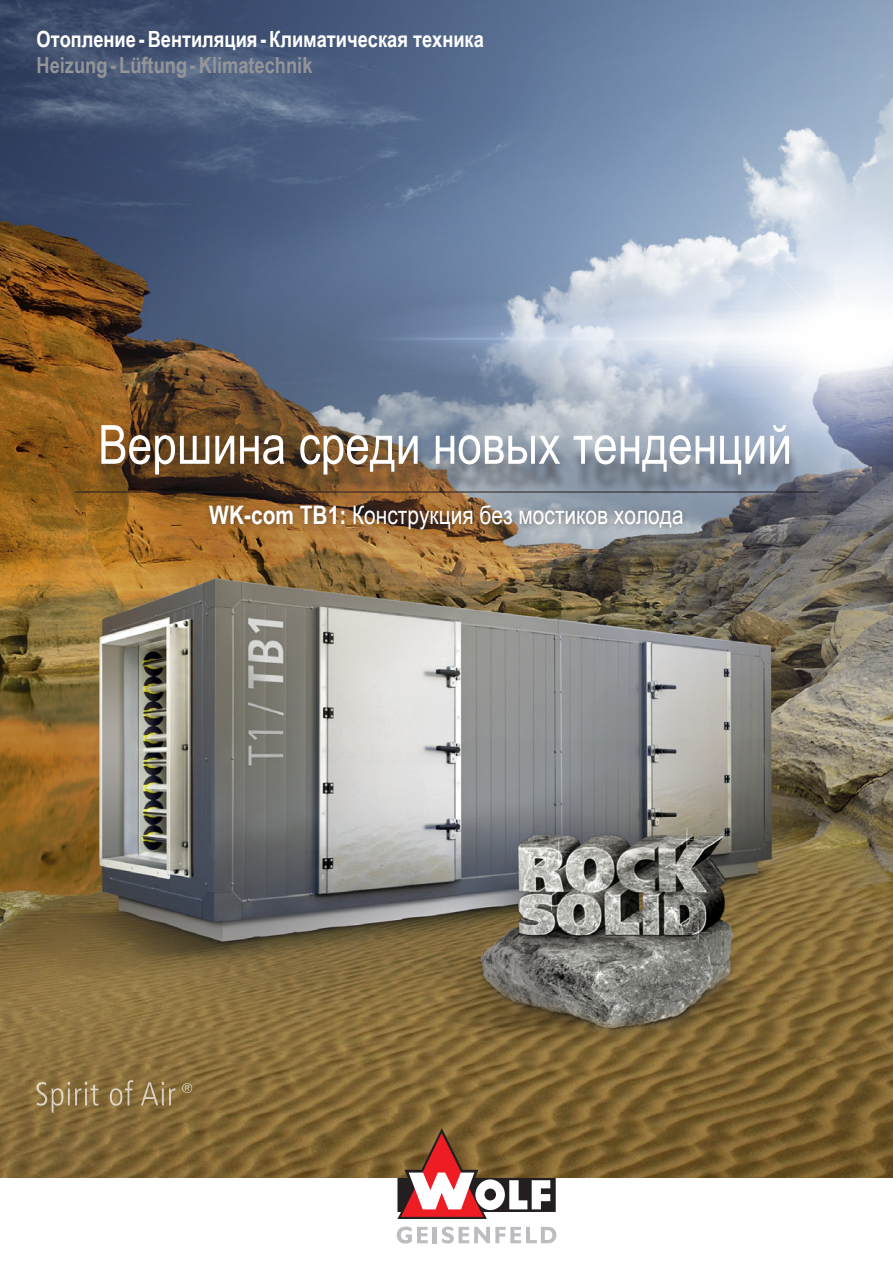
<style>
.page{position:relative;width:893px;height:1263px;background:#fff}
.page>*{position:absolute;margin:0;border:0;box-sizing:border-box;transform-origin:0 0}
.t1{font:54px "Arial Narrow";color:#fff}
.t2{font:25.5px "Arial Narrow";color:#fff}
.t3{font:700 22.35px "Arial Narrow";color:#fff}
.t4{font:700 22.35px "Arial Narrow";color:#939598}
.s1{font-weight:700}
</style>
<div class="page">
<img style="left:0;top:0;width:893px;height:1178px">
<svg style="left:36px;top:1082px;width:63px;height:30px;background:#978054"></svg>
<svg style="left:110px;top:1080px;width:23px;height:25px"></svg>
<svg style="left:141px;top:1082px;width:34px;height:23px"></svg>
<svg style="left:182px;top:1083px;width:10px;height:10px"></svg>
<svg style="left:397px;top:1128px;width:159px;height:91px"></svg>
<svg style="left:397px;top:1226px;width:31px;height:17px"></svg>
<hr style="left:433px;top:1227px;width:4px;height:16px;background:#bcbdc0">
<svg style="left:442px;top:1226px;width:114px;height:17px"></svg>
<hr style="left:75px;top:492px;width:743px;height:1px;background:#231f20">
<div style="left:202px;top:498px;width:488px;height:38px;background:#231f20;opacity:.5"></div>
<div style="left:95px;top:438px;width:703px;height:65px;background:#231f20;opacity:.5"></div>
<p class="t3" style="left:36px;top:22px;width:449px">Отопление - Вентиляция - Климатическая техника</p>
<p class="t4" style="left:36px;top:49px;width:278px">Heizung - Lüftung - Klimatechnik</p>
<h1 class="t1" style="left:98px;top:405px;width:695px">Вершина среди новых тенденций</h1>
<p class="t2" style="left:209px;top:496px;width:476px"><span class="s1">WK-com TB1:</span> Конструкция без мостиков холода</p>
</div>
